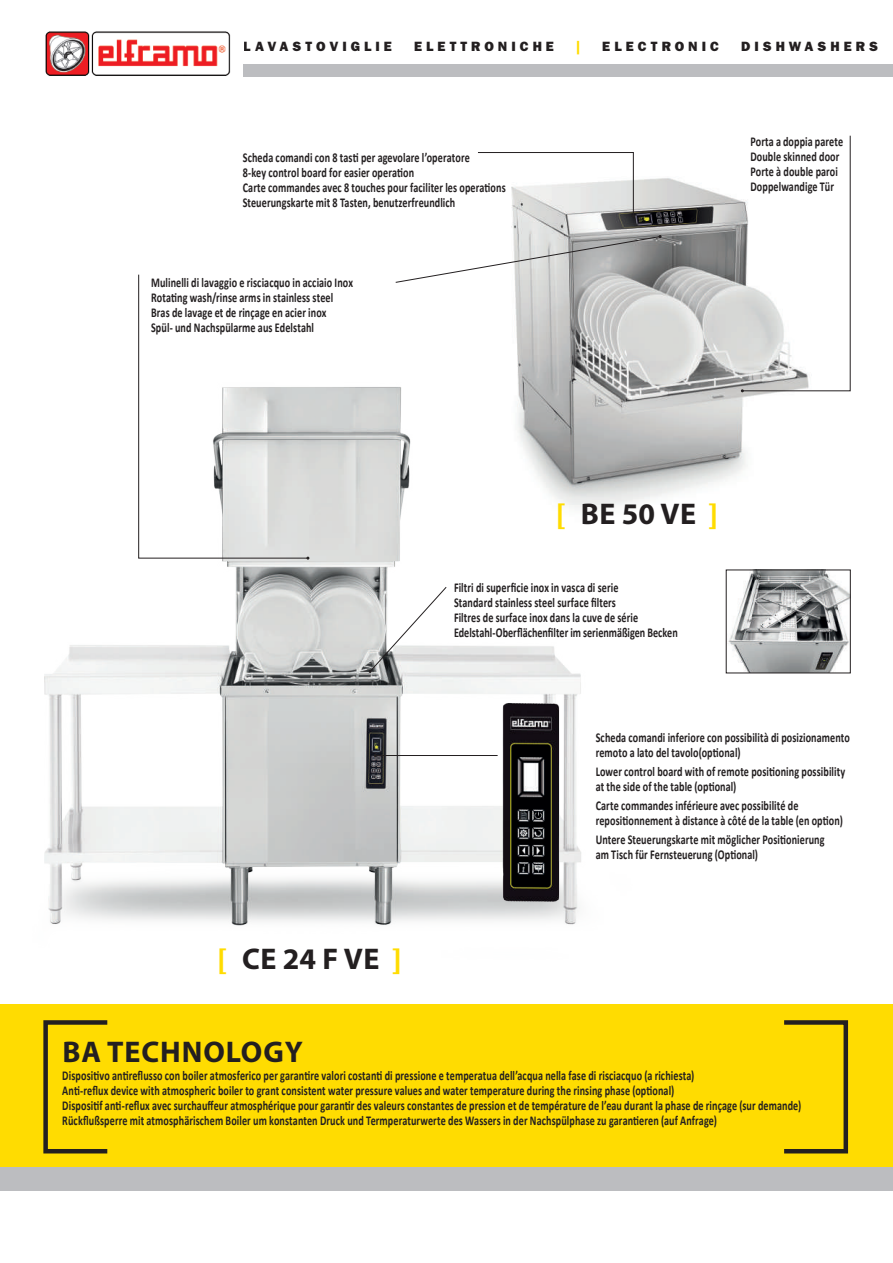
<style>
.page{position:relative;width:893px;height:1263px;background:#fff}
.page>*{position:absolute;margin:0;border:0;box-sizing:border-box;transform-origin:0 0}
.t1{font:700 30px "Myriad Pro";letter-spacing:.03em;color:#231f20}
.t2{font:700 13.5px/15px "Calibri";letter-spacing:.01em;color:#231f20;scale:.75 1}
.t3{font:13.5px "ITC Franklin Gothic Std Hvy";letter-spacing:.3em;color:#231f20}
.t4{font:13.5px "ITC Franklin Gothic Std Hvy";color:#ffdc01}
.s1{font-family:"ITC Franklin Gothic Std";font-weight:600;color:#ffdc01}
</style>
<div class="page">
<img style="left:511px;top:178px;width:340px;height:424px">
<img style="left:44px;top:361px;width:725px;height:565px">
<svg style="left:478px;top:152px;width:157px;height:66px"></svg>
<div style="left:0;top:1004px;width:893px;height:163px;background:#ffdc01"></div>
<svg style="left:741px;top:135px;width:110px;height:257px"></svg>
<svg style="left:395px;top:235px;width:267px;height:48px"></svg>
<div style="left:244px;top:64px;width:649px;height:13px;background:#bcbdc0"></div>
<img style="left:499px;top:683px;width:76px;height:229px">
<hr style="left:375px;top:755px;width:123px;height:1px;background:#231f20">
<svg style="left:369px;top:586px;width:78px;height:87px"></svg>
<svg style="left:138px;top:274px;width:171px;height:285px"></svg>
<img style="left:728px;top:572px;width:120px;height:99px">
<div style="left:782px;top:1020px;width:66px;height:133px;border:4px solid #231f20"></div>
<div style="left:43px;top:1020px;width:67px;height:133px;border:4px solid #231f20"></div>
<img style="left:45px;top:31px;width:186px;height:45px">
<div style="left:0;top:1167px;width:893px;height:24px;background:#bcbdc0"></div>
<p class="t3" style="left:244px;top:38px;width:150px">LAVASTOVIGLIE</p>
<p class="t3" style="left:414px;top:38px;width:141px">ELETTRONICHE</p>
<p class="t4" style="left:576px;top:38px;width:6px">|</p>
<p class="t3" style="left:602px;top:38px;width:118px">ELECTRONIC</p>
<p class="t3" style="left:741px;top:38px;width:138px">DISHWASHERS</p>
<p class="t2" style="left:243px;top:150px;width:352px">Scheda comandi con 8 tasti per agevolare l’operatore<br>8-key control board for easier operation<br>Carte commandes avec 8 touches pour faciliter les operations Steuerungskarte mit 8 Tasten, benutzerfreundlich</p>
<p class="t2" style="left:151px;top:274px;width:271px">Mulinelli di lavaggio e risciacquo in acciaio Inox Rotating wash/rinse arms in stainless steel Bras de lavage et de rinçage en acier inox<br>Spül- und Nachspülarme aus Edelstahl</p>
<p class="t2" style="left:750px;top:133px;width:125px">Porta a doppia parete<br>Double skinned door<br>Porte à double paroi<br>Doppelwandige Tür</p>
<h1 class="t1" style="left:556px;top:495px;width:164px"><span class="s1">[</span> BE 50 VE <span class="s1">]</span></h1>
<p class="t2" style="left:454px;top:580px;width:300px">Filtri di superficie inox in vasca di serie<br>Standard stainless steel surface filters<br>Filtres de surface inox dans la cuve de série Edelstahl-Oberflächenfilter im serienmäßigen Becken</p>
<h1 class="t1" style="left:217px;top:940px;width:186px"><span class="s1">[</span> CE 24 F VE <span class="s1">]</span></h1>
<h1 class="t1" style="left:63px;top:1032px;width:242px">BA TECHNOLOGY</h1>
<p class="t2" style="left:596px;top:729px;width:340px">Scheda comandi inferiore con possibilità di posizionamento remoto a lato del tavolo(optional)</p>
<p class="t2" style="left:596px;top:763px;width:334px">Lower control board with of remote positioning possibility at the side of the table (optional)</p>
<p class="t2" style="left:596px;top:797px;width:331px">Carte commandes inférieure avec possibilité de repositionnement à distance à côté de la table (en option)</p>
<p class="t2" style="left:596px;top:832px;width:307px">Untere Steuerungskarte mit möglicher Positionierung am Tisch für Fernsteuerung (Optional)</p>
<p class="t2" style="left:62px;top:1067px;width:987px">Dispositivo antireflusso con boiler atmosferico per garantire valori costanti di pressione e temperatua dell’acqua nella fase di risciacquo (a richiesta)<br>Anti-reflux device with atmospheric boiler to grant consistent water pressure values and water temperature during the rinsing phase (optional)<br>Dispositif anti-reflux avec surchauffeur atmosphérique pour garantir des valeurs constantes de pression et de température de l’eau durant la phase de rinçage (sur demande)<br>Rückflußsperre mit atmosphärischem Boiler um konstanten Druck und Termperaturwerte des Wassers in der Nachspülphase zu garantieren (auf Anfrage)</p>
</div>
